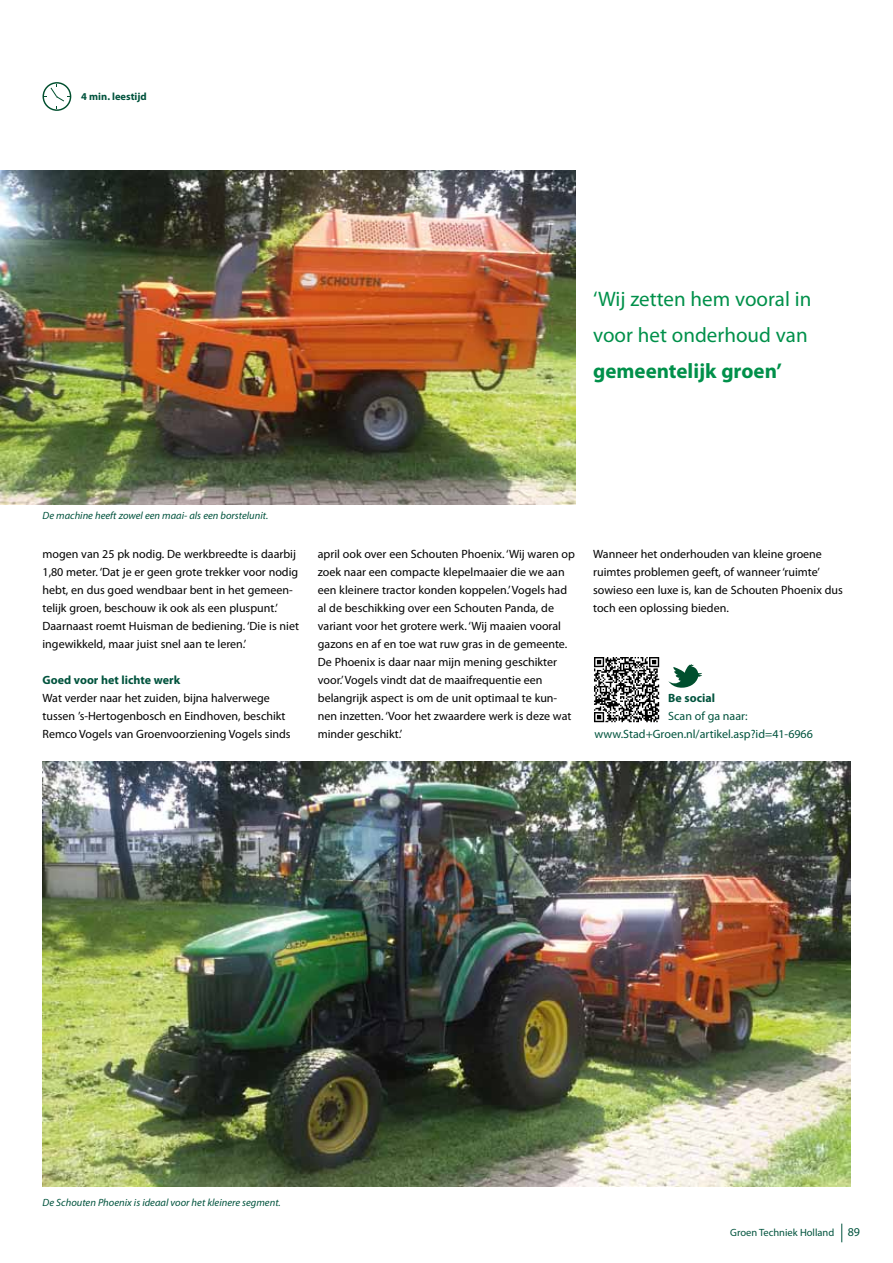
<style>
.page{position:relative;width:893px;height:1263px;background:#fff}
.page>*{position:absolute;margin:0;border:0;box-sizing:border-box;transform-origin:0 0}
.t1{font:21px/36px "Myriad Pro";color:#00904a}
.t2{font:700 21px "Myriad Pro";color:#00904a}
.t3{font:12px/18px "Myriad Pro";color:#000}
.t4{font:12px/18px "Myriad Pro";color:#00533d}
.t5{font:700 12px "Myriad Pro";color:#00533d}
.t6{font:italic 10.5px "Myriad Pro";color:#00533d}
.t7{font:10.5px "Myriad Pro";color:#00533d}
.t8{font:700 10.5px "Myriad Pro";color:#00533d}
.s1{font-size:12px}
</style>
<div class="page">
<svg style="left:841px;top:1223px;width:1px;height:19px"></svg>
<svg style="left:43px;top:82px;width:28px;height:29px"></svg>
<img style="left:0;top:170px;width:575px;height:335px">
<img style="left:43px;top:761px;width:807px;height:425px">
<svg style="left:594px;top:657px;width:65px;height:65px"></svg>
<svg style="left:668px;top:664px;width:34px;height:24px"></svg>
<p class="t8" style="left:81px;top:90px;width:67px">4 min. leestijd</p>
<h1 class="t1" style="left:593px;top:281px;width:220px">‘Wij zetten hem vooral in voor het onderhoud van</h1>
<h1 class="t2" style="left:593px;top:357px;width:190px">gemeentelijk groen’</h1>
<p class="t6" style="left:43px;top:509px;width:227px">De machine heeft zowel een maai- als een borstelunit.</p>
<p class="t3" style="left:43px;top:545px;width:258px">mogen van 25 pk nodig. De werkbreedte is daarbij 1,80 meter. ‘Dat je er geen grote trekker voor nodig hebt, en dus goed wendbaar bent in het gemeen&shy;telijk groen, beschouw ik ook als een pluspunt.’ Daarnaast roemt Huisman de bediening. ‘Die is niet ingewikkeld, maar juist snel aan te leren.’</p>
<p class="t5" style="left:43px;top:672px;width:139px">Goed voor het lichte werk</p>
<p class="t3" style="left:43px;top:689px;width:250px">Wat verder naar het zuiden, bijna halverwege tussen ’s-Hertogenbosch en Eindhoven, beschikt<br>Remco Vogels van Groenvoorziening Vogels sinds</p>
<p class="t3" style="left:318px;top:545px;width:259px">april ook over een Schouten Phoenix. ‘Wij waren op zoek naar een compacte klepelmaaier die we aan een kleinere tractor konden koppelen.’ Vogels had al de beschikking over een Schouten Panda, de variant voor het grotere werk. ‘Wij maaien vooral gazons en af en toe wat ruw gras in de gemeente.<br>De Phoenix is daar naar mijn mening geschikter voor.’ Vogels vindt dat de maaifrequentie een belangrijk aspect is om de unit optimaal te kun&shy;nen inzetten. ‘Voor het zwaardere werk is deze wat minder geschikt.’</p>
<p class="t3" style="left:593px;top:545px;width:251px">Wanneer het onderhouden van kleine groene ruimtes problemen geeft, of wanneer ‘ruimte’ sowieso een luxe is, kan de Schouten Phoenix dus toch een oplossing bieden.</p>
<p class="t5" style="left:668px;top:690px;width:48px">Be social</p>
<p class="t4" style="left:594px;top:707px;width:220px;text-indent:74px">Scan of ga naar: www.Stad+Groen.nl/artikel.asp?id=41-6966</p>
<p class="t6" style="left:43px;top:1196px;width:240px">De Schouten Phoenix is ideaal voor het kleinere segment.</p>
<p class="t7" style="left:730px;top:1226px;width:131px">Groen Techniek Holland <span class="s1">89</span></p>
</div>
